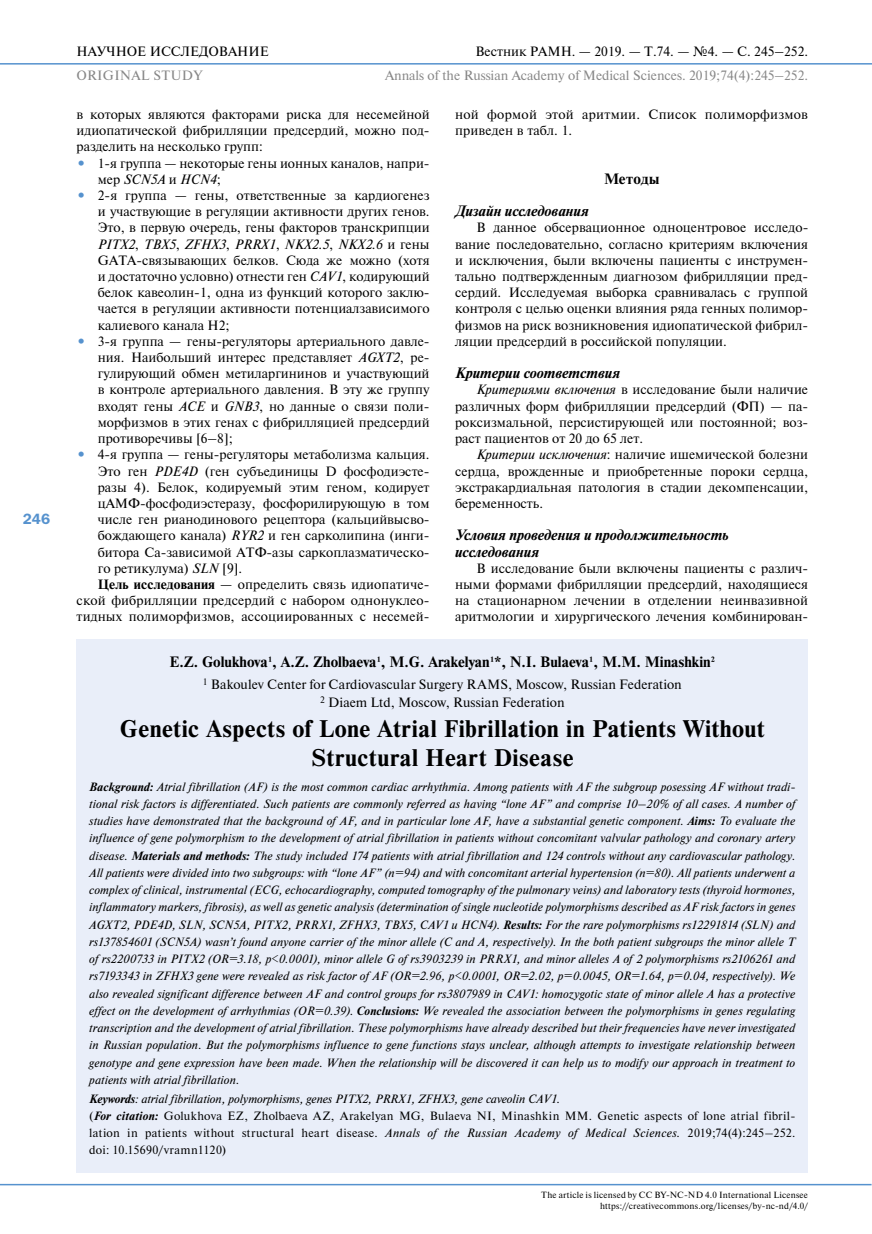
<style>
.page{position:relative;width:872px;height:1234px;background:#fff}
.page>*{position:absolute;margin:0;border:0;box-sizing:border-box;transform-origin:0 0}
.t1{font:700 24px/28.8px "Newton";letter-spacing:.02em;color:#000;text-align:center}
.t2{font:italic 700 15px/16.2px "Newton";color:#000}
.t3{font:700 15px "Newton";color:#000}
.t4{font:15px "Franklin Gothic Demi C";color:#5692ce}
.t5{font:13.5px/16.2px "Newton";color:#000;text-align:justify}
.t6{font:13.5px "Newton";color:#878787}
.t7{font:13.5px/16.2px "Newton";letter-spacing:.02em;color:#000}
.t8{font:13.5px "Newton";letter-spacing:.02em;color:#878787}
.t9{font:italic 12px/17.2px "Newton";letter-spacing:.005em;color:#000;text-align:justify}
.t10{font:12px/17.2px "Newton";letter-spacing:.025em;color:#000}
.t11{font:9px/10.8px "Newton";letter-spacing:.025em;color:#000;text-align:right}
.s1{font-weight:700;color:#5692ce}
.s2{font-style:italic}
.s3{font-weight:700}
.s4{font-weight:700;font-style:italic}
</style>
<div class="page">
<hr style="left:0;top:63px;width:872px;height:2px;background:#5692ce">
<hr style="left:0;top:1183px;width:871px;height:1px;background:#5692ce">
<div style="left:77px;top:638px;width:731px;height:533px;background:#e9eef9"></div>
<p class="t4" style="left:23px;top:510px;width:29px">246</p>
<p class="t5" style="left:77px;top:43px;width:194px">НАУЧНОЕ ИССЛЕДОВАНИЕ</p>
<p class="t8" style="left:77px;top:66px;width:127px">ORIGINAL STUDY</p>
<p class="t5" style="left:475px;top:43px;width:334px">Вестник РАМН. — 2019. — Т.74. — №4. — С. 245–252.</p>
<p class="t6" style="left:385px;top:66px;width:424px">Annals of the Russian Academy of Medical Sciences. 2019;74(4):245–252.</p>
<p class="t5" style="left:77px;top:106px;width:354px">в которых являются факторами риска для несемейной идиопатической фибрилляции предсердий, можно под&shy;разделить на несколько групп:</p>
<p class="t5" style="left:98px;top:154px;width:333px;text-indent:-21px"><span class="s1">•</span> 1-я группа — некоторые гены ионных каналов, напри&shy;мер <span class="s2">SCN5A</span> и <span class="s2">HCN4</span>;</p>
<p class="t5" style="left:98px;top:187px;width:333px;text-indent:-21px"><span class="s1">•</span> 2-я группа — гены, ответственные за кардиогенез и участвующие в регуляции активности других генов.<br>Это, в первую очередь, гены факторов транскрипции <span class="s2">PITX2</span>, <span class="s2">TBX5</span>, <span class="s2">ZFHX3</span>, <span class="s2">PRRX1</span>, <span class="s2">NKX2.5</span>, <span class="s2">NKX2.6</span> и гены GATA-связывающих белков. Сюда же можно (хотя и достаточно условно) отнести ген <span class="s2">CAV1</span>, кодирующий белок кавеолин-1, одна из функций которого заклю&shy;чается в регуляции активности потенциалзависимого калиевого канала Н2;</p>
<p class="t5" style="left:98px;top:332px;width:333px;text-indent:-21px"><span class="s1">•</span> 3-я группа — гены-регуляторы артериального давле&shy;ния. Наибольший интерес представляет <span class="s2">AGXT2</span>, ре&shy;гулирующий обмен метиларгининов и участвующий в контроле артериального давления. В эту же группу входят гены <span class="s2">ACE</span> и <span class="s2">GNB3</span>, но данные о связи поли&shy;морфизмов в этих генах с фибрилляцией предсердий противоречивы [6–8];</p>
<p class="t5" style="left:77px;top:446px;width:354px"><span class="s1">•</span> 4-я группа — гены-регуляторы метаболизма кальция.</p>
<p class="t5" style="left:98px;top:462px;width:333px">Это ген <span class="s2">PDE4D</span> (ген субъединицы D фосфодиэсте-</p>
<p class="t5" style="left:98px;top:478px;width:333px">разы 4). Белок, кодируемый этим геном, кодирует</p>
<p class="t5" style="left:98px;top:494px;width:333px">цАМФ-фосфодиэстеразу, фосфорилирующую в том</p>
<p class="t5" style="left:98px;top:511px;width:333px">числе ген рианодинового рецептора (кальцийвысво-</p>
<p class="t5" style="left:98px;top:527px;width:333px">бождающего канала) <span class="s2">RYR2</span> и ген сарколипина (инги-</p>
<p class="t5" style="left:98px;top:543px;width:333px">битора Ca-зависимой АТФ-азы саркоплазматическо-</p>
<p class="t5" style="left:98px;top:559px;width:146px">го ретикулума) <span class="s2">SLN</span> [9].</p>
<p class="t5" style="left:98px;top:575px;width:333px"><span class="s3">Цель исследования</span> — определить связь идиопатиче-</p>
<p class="t5" style="left:77px;top:592px;width:354px">ской фибрилляции предсердий с набором однонуклео-</p>
<p class="t5" style="left:77px;top:608px;width:354px">тидных полиморфизмов, ассоциированных с несемей-</p>
<p class="t7" style="left:455px;top:106px;width:354px">ной формой этой аритмии. Список полиморфизмов приведен в табл. 1.</p>
<p class="t3" style="left:604px;top:169px;width:57px">Методы</p>
<p class="t2" style="left:455px;top:203px;width:135px">Дизайн исследования</p>
<p class="t5" style="left:455px;top:219px;width:355px;text-indent:21px">В данное обсервационное одноцентровое исследо&shy;вание последовательно, согласно критериям включения и исключения, были включены пациенты с инструмен&shy;тально подтвержденным диагнозом фибрилляции пред&shy;сердий. Исследуемая выборка сравнивалась с группой контроля с целью оценки влияния ряда генных полимор&shy;физмов на риск возникновения идиопатической фибрил&shy;ляции предсердий в российской популяции.</p>
<p class="t2" style="left:455px;top:365px;width:166px">Критерии соответствия</p>
<p class="t5" style="left:455px;top:381px;width:354px;text-indent:21px"><span class="s2">Критериями включения</span> в исследование были наличие различных форм фибрилляции предсердий (ФП) — па&shy;роксизмальной, персистирующей или постоянной; воз&shy;раст пациентов от 20 до 65 лет.</p>
<p class="t5" style="left:455px;top:446px;width:354px;text-indent:21px"><span class="s2">Критерии исключения</span>: наличие ишемической болезни сердца, врожденные и приобретенные пороки сердца, экстракардиальная патология в стадии декомпенсации, беременность.</p>
<p class="t2" style="left:455px;top:527px;width:275px">Условия проведения и продолжительность исследования</p>
<p class="t5" style="left:455px;top:559px;width:354px;text-indent:21px">В исследование были включены пациенты с различ&shy;ными формами фибрилляции предсердий, находящиеся на стационарном лечении в отделении неинвазивной аритмологии и хирургического лечения комбинирован-</p>
<p class="t3" style="left:170px;top:652px;width:547px">E.Z. Golukhova¹, A.Z. Zholbaeva¹, M.G. Arakelyan¹*, N.I. Bulaeva¹, M.M. Minashkin²</p>
<p class="t5" style="left:203px;top:675px;width:480px;line-height:18px;text-align:center"><sup>1</sup> Bakoulev Center for Cardiovascular Surgery RAMS, Moscow, Russian Federation<br><sup>2</sup> Diaem Ltd, Moscow, Russian Federation</p>
<h1 class="t1" style="left:120px;top:715px;width:646px">Genetic Aspects of Lone Atrial Fibrillation in Patients Without<br>Structural Heart Disease</h1>
<p class="t9" style="left:89px;top:777px;width:707px"><span class="s3">Background:</span> Atrial fibrillation (AF) is the most common cardiac arrhythmia. Among patients with AF the subgroup posessing AF without tradi&shy;tional risk factors is differentiated. Such patients are commonly referred as having “lone AF” and comprise 10–20% of all cases. A number of studies have demonstrated that the background of AF, and in particular lone AF, have a substantial genetic component. <span class="s3">Aims:</span> To evaluate the influence of gene polymorphism to the development of atrial fibrillation in patients without concomitant valvular pathology and coronary artery disease. <span class="s3">Materials and methods:</span> The study included 174 patients with atrial fibrillation and 124 controls without any cardiovascular pathology.<br>All patients were divided into two subgroups: with “lone AF” (n=94) and with concomitant arterial hypertension (n=80). All patients underwent a complex of clinical, instrumental (ECG, echocardiography, computed tomography of the pulmonary veins) and laboratory tests (thyroid hormones, inflammatory markers, fibrosis), as well as genetic analysis (determination of single nucleotide polymorphisms described as AF risk factors in genes AGXT2, PDE4D, SLN, SCN5A, PITX2, PRRX1, ZFHX3, TBX5, CAV1 и HCN4). <span class="s3">Results:</span> For the rare polymorphisms rs12291814 (SLN) and rs137854601 (SCN5A) wasn’t found anyone carrier of the minor allele (C and A, respectively). In the both patient subgroups the minor allele T of rs2200733 in PITX2 (OR=3.18, p&lt;0.0001), minor allele G of rs3903239 in PRRX1, and minor alleles A of 2 polymorphisms rs2106261 and rs7193343 in ZFHX3 gene were revealed as risk factor of AF (OR=2.96, p&lt;0.0001, OR=2.02, p=0.0045, OR=1.64, p=0.04, respectively). We also revealed significant difference between AF and control groups for rs3807989 in CAV1: homozygotic state of minor allele A has a protective effect on the development of arrhythmias (OR=0.39). <span class="s3">Conclusions:</span> We revealed the association between the polymorphisms in genes regulating transcription and the development of atrial fibrillation. These polymorphisms have already described but their frequencies have never investigated in Russian population. But the polymorphisms influence to gene functions stays unclear, although attempts to investigate relationship between genotype and gene expression have been made. When the relationship will be discovered it can help us to modify our approach in treatment to patients with atrial fibrillation.</p>
<p class="t10" style="left:89px;top:1089px;width:707px"><span class="s4">Keywords</span><span class="s2">: atrial fibrillation, polymorphisms, genes PITX2, PRRX1, ZFHX3, gene caveolin CAV1.<br></span>(<span class="s4">For citation:</span> Golukhova EZ, Zholbaeva AZ, Arakelyan MG, Bulaeva NI, Minashkin MM. Genetic aspects of lone atrial fibril&shy;lation in patients without structural heart disease. <span class="s2">Annals of the Russian Academy of Medical Sciences.</span> 2019;74(4):245–252. doi: 10.15690/vramn1120)</p>
<p class="t11" style="left:541px;top:1189px;width:268px">The article is licensed by CC BY-NC-ND 4.0 International Licensee https://creativecommons.org/licenses/by-nc-nd/4.0/</p>
</div>
